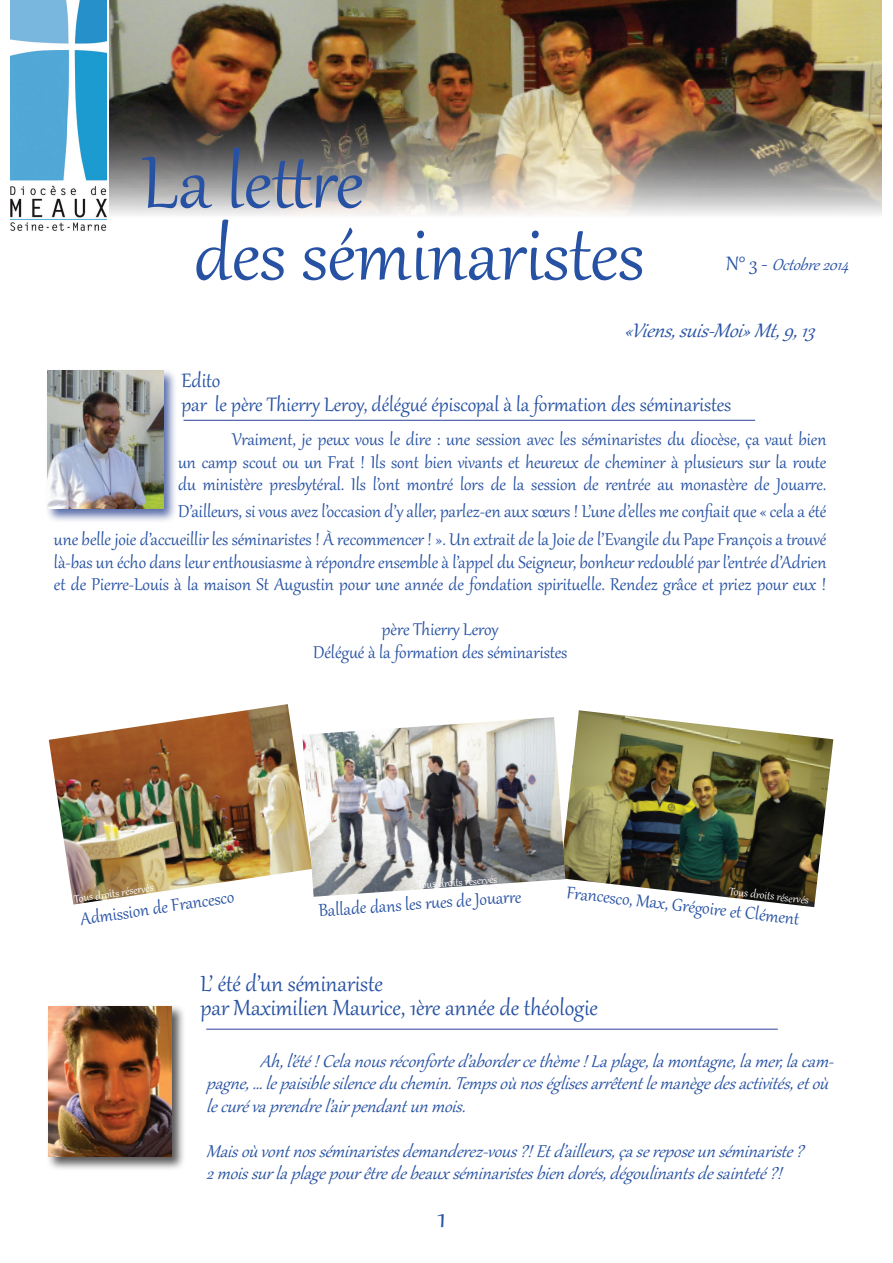
<style>
.page{position:relative;width:893px;height:1263px;background:#fff}
.page>*{position:absolute;margin:0;border:0;box-sizing:border-box;transform-origin:0 0}
.t1{font:90px/72px "Gabriola";color:#2752a3}
.t2{font:36px "Gabriola";color:#2752a3}
.t3{font:27px/24px "Gabriola";color:#2752a3}
.t4{font:24px/24px "Gabriola";color:#2752a3}
.t5{font:italic 24px "Gabriola";color:#2752a3}
.t6{font:21px/22.5px "Gabriola";color:#2752a3;text-align:justify}
.t7{font:italic 21px/22.5px "Gabriola";color:#2752a3}
.t8{font:italic 19.5px "Gabriola";color:#2752a3}
.t9{font:13.5px "Gabriola";color:#fff}
.s1{font-style:normal;font-size:24px}
</style>
<div class="page">
<img style="left:11px;top:0;width:96px;height:231px">
<hr style="left:184px;top:420px;width:571px;height:1px;background:#2c4099">
<div style="left:45px;top:368px;width:133px;height:155px;background:#253f8e;opacity:.75"></div>
<img style="left:47px;top:370px;width:116px;height:139px">
<hr style="left:206px;top:1029px;width:572px;height:1px;background:#2c4099">
<div style="left:47px;top:1004px;width:139px;height:167px;background:#231f20;opacity:.75"></div>
<img style="left:49px;top:1006px;width:123px;height:151px">
<img style="left:109px;top:0;width:773px;height:215px">
<img style="left:49px;top:704px;width:253px;height:200px">
<img style="left:565px;top:710px;width:268px;height:197px">
<img style="left:302px;top:717px;width:263px;height:180px">
<h1 class="t1" style="left:194px;top:140px;width:452px;text-indent:-52px">La lettre<br>des séminaristes</h1>
<p class="t8" style="left:726px;top:252px;width:135px"><span class="s1">N ° 3 -</span> Octobre2014</p>
<p class="t5" style="left:624px;top:315px;width:206px">«Viens,suis-Moi»Mt,9,13</p>
<p class="t4" style="left:181px;top:367px;width:551px">Edito<br>par le père Thierry Leroy, délégué épiscopal à la formation des séminaristes</p>
<p class="t6" style="left:178px;top:427px;width:650px;text-indent:54px">Vraiment, je peux vous le dire : une session avec les séminaristes du diocèse, ça vaut bien un camp scout ou un Frat ! Ils sont bien vivants et heureux de cheminer à plusieurs sur la route du ministère presbytéral. Ils l’ont montré lors de la session de rentrée au monastère de Jouarre.</p>
<p class="t6" style="left:54px;top:495px;width:774px;line-height:28.5px;text-align:right">D’ailleurs, si vous avez l’occasion d’y aller, parlez-en aux sœurs ! L’une d’elles me confiait que « cela a été<br>une belle joie d’accueillir les séminaristes ! À recommencer ! ». Un extrait de la Joie de l’Evangile du Pape François a trouvé</p>
<p class="t6" style="left:54px;top:549px;width:774px">là-bas un écho dans leur enthousiasme à répondre ensemble à l’appel du Seigneur, bonheur redoublé par l’entrée d’Adrien et de Pierre-Louis à la maison St Augustin pour une année de fondation spirituelle. Rendez grâce et priez pour eux !</p>
<p class="t6" style="left:313px;top:617px;width:256px;text-align:center">père Thierry Leroy<br>Délégué à la formation des séminaristes</p>
<p class="t9" style="left:417px;top:876px;width:81px;rotate:-4deg">Tous droits réservés</p>
<p class="t9" style="left:73px;top:890px;width:81px;rotate:-9deg">Tous droits réservés</p>
<p class="t6" style="left:79px;top:906px;width:157px;rotate:-8deg">Admission de Francesco</p>
<p class="t6" style="left:318px;top:898px;width:205px;rotate:-4deg">Ballade dans les rues de Jouarre</p>
<p class="t6" style="left:568px;top:880px;width:235px;rotate:6deg">Francesco, Max, Grégoire et Clément</p>
<p class="t9" style="left:730px;top:883px;width:81px;rotate:6deg">Tous droits réservés</p>
<p class="t3" style="left:201px;top:970px;width:399px">L’ été d’un séminariste<br>par Maximilien Maurice, 1ère année de théologie</p>
<p class="t7" style="left:206px;top:1048px;width:639px;text-indent:54px">Ah,l’été!Celanousréconforted’abordercethème!Laplage,lamontagne,lamer,lacam&shy;pagne,…lepaisiblesilenceduchemin.Tempsoùnoséglisesarrêtentlemanègedesactivités,etoù lecurévaprendrel’airpendantunmois.</p>
<p class="t7" style="left:206px;top:1138px;width:609px">Maisoùvontnosséminaristesdemanderez-vous?!Etd’ailleurs,çasereposeunséminariste?<br>2moissurlaplagepourêtredebeauxséminaristesbiendorés,dégoulinantsdesainteté?!</p>
<h2 class="t2" style="left:438px;top:1193px;width:10px">1</h2>
</div>
